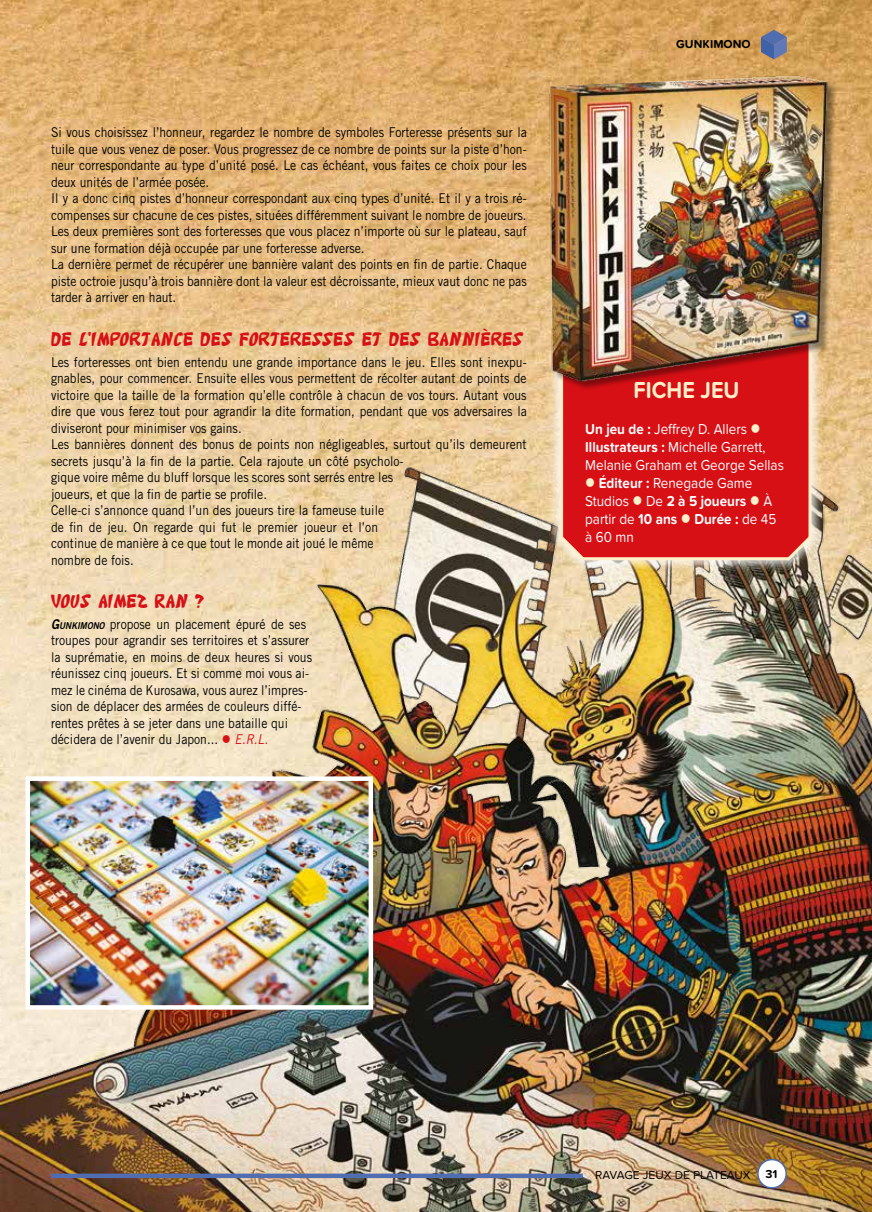
<style>
.page{position:relative;width:872px;height:1212px;background:#fff}
.page>*{position:absolute;margin:0;border:0;box-sizing:border-box;transform-origin:0 0}
.t1{font:700 24px "Proxima Nova Soft";color:#fff0c9;scale:.9 1}
.t2{font:21px "Katana";color:#d71016}
.t3{font:15px/18px "Proxima Nova Soft";color:#fff;scale:.9 1}
.t4{font:13.5px/16.5px "Trade Gothic LT Std";color:#000;scale:.9 1}
.t5{font:12px "Proxima Nova Soft";color:#000}
.t6{font:700 12px "Proxima Nova Soft";color:#000}
.s1{font-family:"Trade Gothic LT Std Bd 2 Obl"}
.s2{font-family:"Trade Gothic LT Std Bd 2 Obl";font-size:9.45px}
.s3{color:#d71016}
.s4{font-style:italic;color:#d71016}
.s5{font-weight:700}
.s6{color:#fff0c9}
</style>
<div class="page">
<img style="left:0;top:0;width:872px;height:424px">
<img style="left:0;top:424px;width:872px;height:788px">
<div style="left:548px;top:308px;width:275px;height:264px;background:#fff;opacity:.75"></div>
<svg style="left:558px;top:391px;width:255px;height:171px;background:#d81e22"></svg>
<img style="left:541px;top:69px;width:294px;height:319px">
<img style="left:31px;top:781px;width:337px;height:224px">
<div style="left:26px;top:776px;width:347px;height:234px;border:4px solid #fff"></div>
<svg style="left:761px;top:30px;width:26px;height:29px"></svg>
<div style="left:51px;top:1173px;width:532px;height:5px;background:#4f6db0"></div>
<div style="left:758px;top:1159px;width:28px;height:29px;background:#fff;border-radius:50%"></div>
<div style="left:757px;top:1159px;width:30px;height:29px;border:2px solid #4f6db0;border-radius:50%"></div>
<p class="t4" style="left:51px;top:124px;width:530px">Si vous choisissez l’honneur, regardez le nombre de symboles Forteresse présents sur la tuile que vous venez de poser. Vous progressez de ce nombre de points sur la piste d’hon&shy;neur correspondante au type d’unité posé. Le cas échéant, vous faites ce choix pour les deux unités de l’armée posée.<br>Il y a donc cinq pistes d’honneur correspondant aux cinq types d’unité. Et il y a trois ré&shy;compenses sur chacune de ces pistes, situées différemment suivant le nombre de joueurs.<br>Les deux premières sont des forteresses que vous placez n’importe où sur le plateau, sauf sur une formation déjà occupée par une forteresse adverse.<br>La dernière permet de récupérer une bannière valant des points en fin de partie. Chaque piste octroie jusqu’à trois bannière dont la valeur est décroissante, mieux vaut donc ne pas tarder à arriver en haut.</p>
<h2 class="t2" style="left:51px;top:328px;width:474px">DE L’IMPORTANCE DES FORTERESSES ET DES BANNIÈRES</h2>
<p class="t4" style="left:51px;top:353px;width:530px">Les forteresses ont bien entendu une grande importance dans le jeu. Elles sont inexpu&shy;gnables, pour commencer. Ensuite elles vous permettent de récolter autant de points de victoire que la taille de la formation qu’elle contrôle à chacun de vos tours. Autant vous dire que vous ferez tout pour agrandir la dite formation, pendant que vos adversaires la diviseront pour minimiser vos gains.<br>Les bannières donnent des bonus de points non négligeables, surtout qu’ils demeurent secrets jusqu’à la fin de la partie. Cela rajoute un côté psycholo-<br>gique voire même du bluff lorsque les scores sont serrés entre les<br>joueurs, et que la fin de partie se profile.<br>Celle-ci s’annonce quand l’un des joueurs tire la fameuse tuile<br>de fin de jeu. On regarde qui fut le premier joueur et l’on<br>continue de manière à ce que tout le monde ait joué le même<br>nombre de fois.</p>
<h2 class="t2" style="left:51px;top:590px;width:155px">VOUS AIMEZ RAN ?</h2>
<p class="t4" style="left:51px;top:616px;width:292px"><span class="s1">G</span><span class="s2">UNKIMONO</span> propose un placement épuré de ses troupes pour agrandir ses territoires et s’assurer la suprématie, en moins de deux heures si vous réunissez cinq joueurs. Et si comme moi vous ai&shy;mez le cinéma de Kurosawa, vous aurez l’impres&shy;sion de déplacer des armées de couleurs diffé&shy;rentes prêtes à se jeter dans une bataille qui décidera de l’avenir du Japon... <span class="s3">●</span> <span class="s4">E.R.L.</span></p>
<p class="t6" style="left:676px;top:37px;width:76px">GUNKIMONO</p>
<h1 class="t1" style="left:633px;top:376px;width:119px">FICHE JEU</h1>
<p class="t3" style="left:585px;top:420px;width:222px"><span class="s5">Un jeu de :</span> Jeffrey D. Allers <span class="s6">●<br></span><span class="s5">Illustrateurs :</span> Michelle Garrett,<br>Melanie Graham et George Sellas</p>
<p class="t3" style="left:585px;top:474px;width:214px"><span class="s6">●</span> <span class="s5">Éditeur :</span> Renegade Game<br>Studios <span class="s6">●</span> De <span class="s5">2 à 5 joueurs</span> <span class="s6">●</span> À partir de <span class="s5">10 ans</span> <span class="s6">●</span> <span class="s5">Durée :</span> de 45 à 60 mn</p>
<p class="t5" style="left:595px;top:1168px;width:184px">RAVAGE JEUX DE PLATEAUX <span class="s5">31</span></p>
</div>
